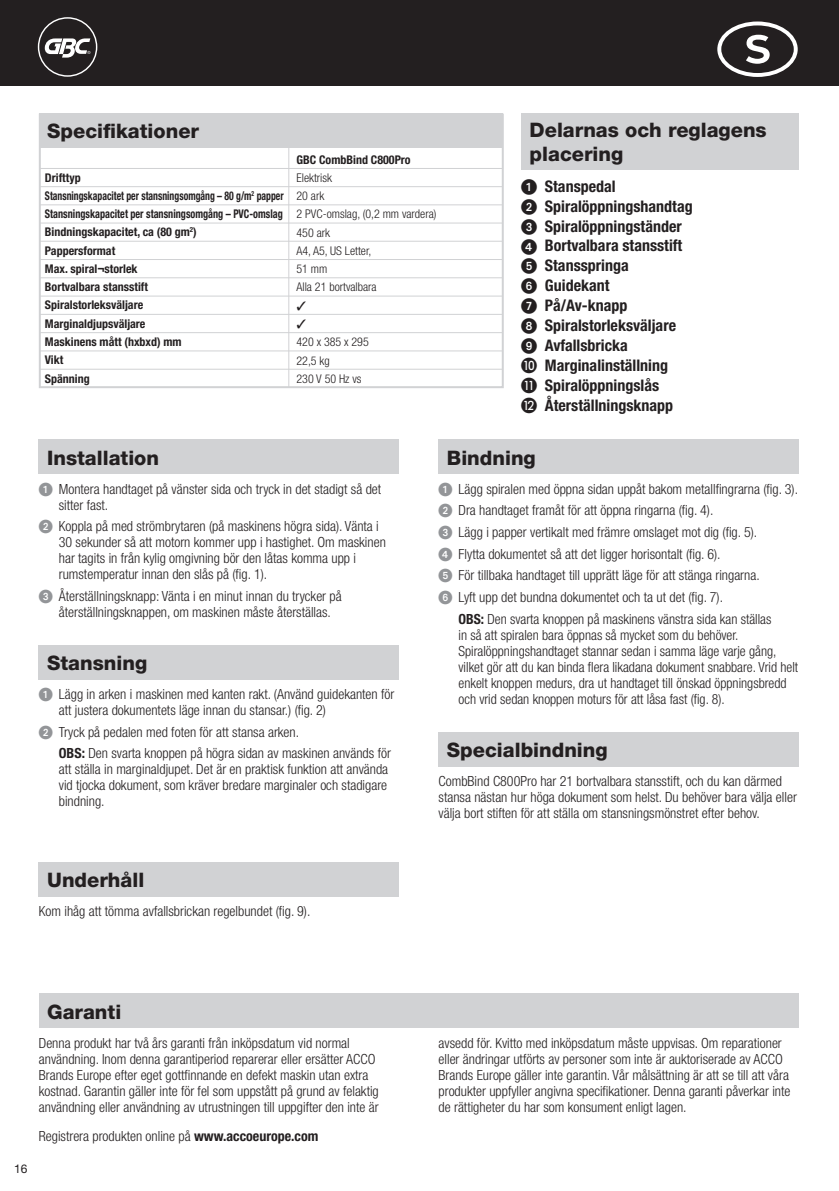
<style>
.page{position:relative;width:839px;height:1191px;background:#fff}
.page>*{position:absolute;margin:0;border:0;box-sizing:border-box;transform-origin:0 0}
.t1{font:800 20px/24px "Helvetica Neue";color:#231f20}
.t2{font:700 condensed 16px/20px "Helvetica Neue";color:#231f20}
.t3{font:300 condensed 14px/16px "Helvetica Neue";color:#231f20}
.t4{font:700 condensed 12px/18.2px "Helvetica Neue";color:#231f20}
.t5{font:300 condensed 12px/18.2px "Helvetica Neue";color:#231f20}
.t6{font:12px "Helvetica Neue";color:#231f20}
.s1{font-family:"European Pi One";font-weight:400;font-stretch:normal}
.s2{font-family:"European Pi One";font-weight:400;font-stretch:normal;color:#939598}
.s3{font-weight:700}
</style>
<div class="page">
<div style="left:0;top:0;width:839px;height:85px;background:#231f20"></div>
<svg style="left:38px;top:17px;width:59px;height:60px"></svg>
<div style="left:521px;top:114px;width:277px;height:56px;background:#d1d2d4"></div>
<div style="left:39px;top:440px;width:360px;height:34px;background:#d1d2d4"></div>
<div style="left:39px;top:645px;width:360px;height:34px;background:#d1d2d4"></div>
<div style="left:439px;top:440px;width:360px;height:34px;background:#d1d2d4"></div>
<div style="left:439px;top:732px;width:360px;height:34px;background:#d1d2d4"></div>
<div style="left:39px;top:862px;width:360px;height:34px;background:#d1d2d4"></div>
<div style="left:39px;top:114px;width:465px;height:274px;border:2px solid #d1d2d4"></div>
<div style="left:39px;top:114px;width:464px;height:34px;background:#d1d2d4"></div>
<hr style="left:288px;top:142px;width:1px;height:246px;background:#d1d2d4">
<hr style="left:40px;top:186px;width:462px;height:1px;background:#d1d2d4">
<hr style="left:40px;top:168px;width:462px;height:1px;background:#d1d2d4">
<hr style="left:40px;top:223px;width:462px;height:1px;background:#d1d2d4">
<hr style="left:40px;top:204px;width:462px;height:1px;background:#d1d2d4">
<hr style="left:40px;top:241px;width:462px;height:1px;background:#d1d2d4">
<hr style="left:40px;top:259px;width:462px;height:1px;background:#d1d2d4">
<hr style="left:40px;top:277px;width:462px;height:1px;background:#d1d2d4">
<hr style="left:40px;top:296px;width:462px;height:1px;background:#d1d2d4">
<hr style="left:40px;top:332px;width:462px;height:1px;background:#d1d2d4">
<hr style="left:40px;top:314px;width:462px;height:1px;background:#d1d2d4">
<hr style="left:40px;top:350px;width:462px;height:1px;background:#d1d2d4">
<hr style="left:40px;top:369px;width:462px;height:1px;background:#d1d2d4">
<div style="left:39px;top:994px;width:760px;height:34px;background:#d1d2d4"></div>
<h1 class="t1" style="left:47px;top:119px;width:153px">Specifikationer</h1>
<p class="t4" style="left:45px;top:168px;width:240px">Drifttyp<br>Stansningskapacitet per stansningsomgång – 80 g/m<sup>2</sup> papper<br>Stansningskapacitet per stansningsomgång – PVC-omslag<br>Bindningskapacitet, ca (80 gm<sup>2</sup>)<br>Pappersformat<br>Max. spiral¬storlek<br>Bortvalbara stansstift<br>Spiralstorleksväljare<br>Marginaldjupsväljare<br>Maskinens mått (hxbxd) mm<br>Vikt<br>Spänning</p>
<p class="t4" style="left:296px;top:150px;width:116px">GBC CombBind C800Pro</p>
<p class="t5" style="left:296px;top:168px;width:141px">Elektrisk<br>20 ark<br>2 PVC-omslag, (0,2 mm vardera)<br>450 ark<br>A4, A5, US Letter,<br>51 mm<br>Alla 21 bortvalbara</p>
<p class="t5" style="left:296px;top:333px;width:74px">420 x 385 x 295<br>22,5 kg<br>230 V 50 Hz vs</p>
<h1 class="t1" style="left:530px;top:118px;width:239px">Delarnas och reglagens placering</h1>
<p class="t2" style="left:521px;top:176px;width:173px"><span class="s1">1</span> Stanspedal<br><span class="s1">2</span> Spiralöppningshandtag<br><span class="s1">3</span> Spiralöppningständer<br><span class="s1">4</span> Bortvalbara stansstift<br><span class="s1">5</span> Stansspringa<br><span class="s1">6</span> Guidekant<br><span class="s1">7</span> På/Av-knapp<br><span class="s1">8</span> Spiralstorleksväljare<br><span class="s1">9</span> Avfallsbricka<br><span class="s1">J</span> Marginalinställning<br><span class="s1">K</span> Spiralöppningslås<br><span class="s1">L</span> Återställningsknapp</p>
<h1 class="t1" style="left:47px;top:445px;width:113px">Installation</h1>
<p class="t3" style="left:59px;top:480px;width:324px;text-indent:-20px"><span class="s2">1</span> Montera handtaget på vänster sida och tryck in det stadigt så det sitter fast.</p>
<p class="t3" style="left:59px;top:518px;width:329px;text-indent:-20px"><span class="s2">2</span> Koppla på med strömbrytaren (på maskinens högra sida). Vänta i 30 sekunder så att motorn kommer upp i hastighet. Om maskinen har tagits in från kylig omgivning bör den låtas komma upp i rumstemperatur innan den slås på (fig. 1).</p>
<p class="t3" style="left:59px;top:588px;width:284px;text-indent:-20px"><span class="s2">3</span> Återställningsknapp: Vänta i en minut innan du trycker på återställningsknappen, om maskinen måste återställas.</p>
<h1 class="t1" style="left:47px;top:651px;width:102px">Stansning</h1>
<p class="t3" style="left:59px;top:686px;width:337px;text-indent:-20px"><span class="s2">1</span> Lägg in arken i maskinen med kanten rakt. (Använd guidekanten för att justera dokumentets läge innan du stansar.) (fig. 2)</p>
<p class="t3" style="left:59px;top:721px;width:334px;line-height:21.6px;text-indent:-20px"><span class="s2">2</span> Tryck på pedalen med foten för att stansa arken.<br><span class="s3">OBS:</span> Den svarta knoppen på högra sidan av maskinen används för</p>
<p class="t3" style="left:59px;top:761px;width:331px;text-align:justify">att ställa in marginaldjupet. Det är en praktisk funktion att använda vid tjocka dokument, som kräver bredare marginaler och stadigare bindning.</p>
<h1 class="t1" style="left:47px;top:867px;width:99px">Underhåll</h1>
<p class="t3" style="left:39px;top:902px;width:273px">Kom ihåg att tömma avfallsbrickan regelbundet (fig. 9).</p>
<h1 class="t1" style="left:447px;top:445px;width:90px">Bindning</h1>
<p class="t3" style="left:439px;top:480px;width:361px"><span class="s2">1</span> Lägg spiralen med öppna sidan uppåt bakom metallfingrarna (fig. 3).</p>
<p class="t3" style="left:439px;top:502px;width:276px"><span class="s2">2</span> Dra handtaget framåt för att öppna ringarna (fig. 4).</p>
<p class="t3" style="left:439px;top:524px;width:320px"><span class="s2">3</span> Lägg i papper vertikalt med främre omslaget mot dig (fig. 5).</p>
<p class="t3" style="left:439px;top:545px;width:284px"><span class="s2">4</span> Flytta dokumentet så att det ligger horisontalt (fig. 6).</p>
<p class="t3" style="left:439px;top:567px;width:323px"><span class="s2">5</span> För tillbaka handtaget till upprätt läge för att stänga ringarna.</p>
<p class="t3" style="left:439px;top:589px;width:286px"><span class="s2">6</span> Lyft upp det bundna dokumentet och ta ut det (fig. 7).</p>
<p class="t3" style="left:459px;top:610px;width:314px"><span class="s3">OBS:</span> Den svarta knoppen på maskinens vänstra sida kan ställas</p>
<p class="t3" style="left:459px;top:626px;width:341px">in så att spiralen bara öppnas så mycket som du behöver.<br>Spiralöppningshandtaget stannar sedan i samma läge varje gång, vilket gör att du kan binda flera likadana dokument snabbare. Vrid helt enkelt knoppen medurs, dra ut handtaget till önskad öppningsbredd och vrid sedan knoppen moturs för att låsa fast (fig. 8).</p>
<h1 class="t1" style="left:447px;top:737px;width:162px">Specialbindning</h1>
<p class="t3" style="left:439px;top:772px;width:360px">CombBind C800Pro har 21 bortvalbara stansstift, och du kan därmed stansa nästan hur höga dokument som helst. Du behöver bara välja eller välja bort stiften för att ställa om stansningsmönstret efter behov.</p>
<p class="t6" style="left:14px;top:1161px;width:15px">16</p>
<h1 class="t1" style="left:47px;top:999px;width:76px">Garanti</h1>
<p class="t3" style="left:39px;top:1034px;width:341px">Denna produkt har två års garanti från inköpsdatum vid normal användning. Inom denna garantiperiod reparerar eller ersätter ACCO Brands Europe efter eget gottfinnande en defekt maskin utan extra kostnad. Garantin gäller inte för fel som uppstått på grund av felaktig användning eller användning av utrustningen till uppgifter den inte är</p>
<p class="t3" style="left:439px;top:1034px;width:353px">avsedd för. Kvitto med inköpsdatum måste uppvisas. Om reparationer eller ändringar utförts av personer som inte är auktoriserade av ACCO Brands Europe gäller inte garantin. Vår målsättning är att se till att våra produkter uppfyller angivna specifikationer. Denna garanti påverkar inte de rättigheter du har som konsument enligt lagen.</p>
<p class="t3" style="left:39px;top:1128px;width:281px">Registrera produkten online på <span class="s3">www.accoeurope.com</span></p>
</div>
